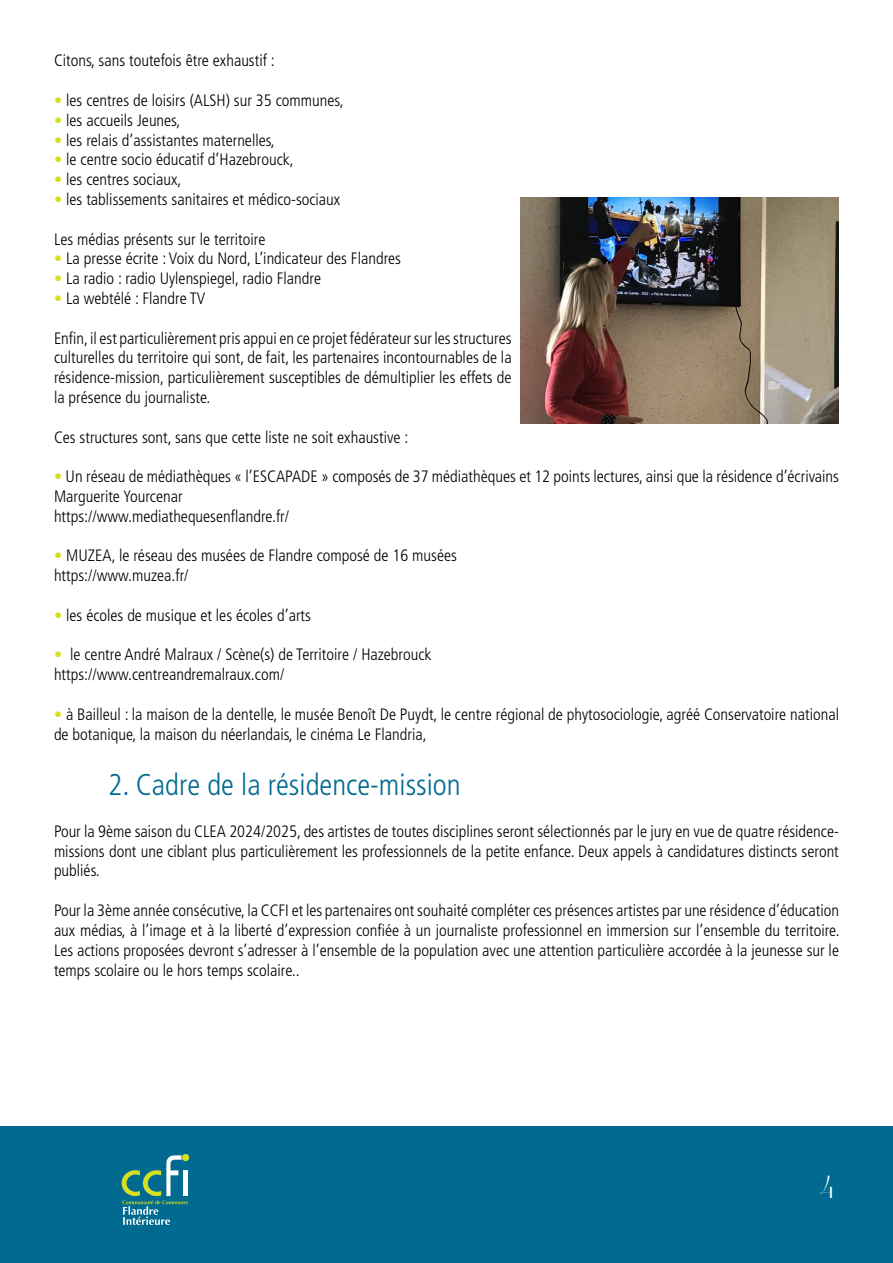
<style>
.page{position:relative;width:893px;height:1263px;background:#fff}
.page>*{position:absolute;margin:0;border:0;box-sizing:border-box;transform-origin:0 0}
.t1{font:45px "Ecolier";color:#fff}
.t2{font:300 condensed 30px "Frutiger";color:#006a90}
.t3{font:300 condensed 16.5px/19.8px "Frutiger";color:#000}
.s1{color:#d7df23}
</style>
<div class="page">
<div style="left:0;top:1127px;width:893px;height:136px;background:#006a90"></div>
<svg style="left:121px;top:1154px;width:69px;height:71px"></svg>
<img style="left:520px;top:198px;width:319px;height:225px">
<p class="t3" style="left:54px;top:51px;width:222px">Citons, sans toutefois être exhaustif :</p>
<p class="t3" style="left:54px;top:91px;width:291px"><span class="s1">•</span> les centres de loisirs (ALSH) sur 35 communes,</p>
<p class="t3" style="left:54px;top:110px;width:128px"><span class="s1">•</span> les accueils Jeunes,</p>
<p class="t3" style="left:54px;top:130px;width:222px"><span class="s1">•</span> les relais d’assistantes maternelles,</p>
<p class="t3" style="left:54px;top:150px;width:241px"><span class="s1">•</span> le centre socio éducatif d’Hazebrouck,</p>
<p class="t3" style="left:54px;top:170px;width:129px"><span class="s1">•</span> les centres sociaux,</p>
<p class="t3" style="left:54px;top:190px;width:288px"><span class="s1">•</span> les tablissements sanitaires et médico-sociaux</p>
<p class="t3" style="left:54px;top:229px;width:213px">Les médias présents sur le territoire</p>
<p class="t3" style="left:54px;top:249px;width:349px"><span class="s1">•</span> La presse écrite : Voix du Nord, L’indicateur des Flandres</p>
<p class="t3" style="left:54px;top:269px;width:269px"><span class="s1">•</span> La radio : radio Uylenspiegel, radio Flandre</p>
<p class="t3" style="left:54px;top:289px;width:153px"><span class="s1">•</span> La webtélé : Flandre TV</p>
<p class="t3" style="left:54px;top:328px;width:459px;text-align:justify">Enfin, il est particulièrement pris appui en ce projet fédérateur sur les structures culturelles du territoire qui sont, de fait, les partenaires incontournables de la résidence-mission, particulièrement susceptibles de démultiplier les effets de la présence du journaliste.</p>
<p class="t3" style="left:54px;top:427px;width:356px">Ces structures sont, sans que cette liste ne soit exhaustive :</p>
<p class="t3" style="left:54px;top:467px;width:786px"><span class="s1">•</span> Un réseau de médiathèques « l’ESCAPADE » composés de 37 médiathèques et 12 points lectures, ainsi que la résidence d’écrivains<br>Marguerite Yourcenar<br>https://www.mediathequesenflandre.fr/</p>
<p class="t3" style="left:54px;top:546px;width:404px"><span class="s1">•</span> MUZEA, le réseau des musées de Flandre composé de 16 musées https://www.muzea.fr/</p>
<p class="t3" style="left:54px;top:605px;width:258px"><span class="s1">•</span> les écoles de musique et les écoles d’arts</p>
<p class="t3" style="left:54px;top:645px;width:379px"><span class="s1">•</span> le centre André Malraux / Scène(s) de Territoire / Hazebrouck https://www.centreandremalraux.com/</p>
<p class="t3" style="left:54px;top:704px;width:786px"><span class="s1">•</span> à Bailleul : la maison de la dentelle, le musée Benoît De Puydt, le centre régional de phytosociologie, agréé Conservatoire national de botanique, la maison du néerlandais, le cinéma Le Flandria,</p>
<h2 class="t2" style="left:108px;top:768px;width:354px">2. Cadre de la résidence-mission</h2>
<p class="t3" style="left:54px;top:821px;width:786px;text-align:justify">Pour la 9ème saison du CLEA 2024/2025, des artistes de toutes disciplines seront sélectionnés par le jury en vue de quatre résidence&shy;missions dont une ciblant plus particulièrement les professionnels de la petite enfance. Deux appels à candidatures distincts seront publiés.</p>
<p class="t3" style="left:54px;top:901px;width:787px;text-align:justify">Pour la 3ème année consécutive, la CCFI et les partenaires ont souhaité compléter ces présences artistes par une résidence d’éducation aux médias, à l’image et à la liberté d’expression confiée à un journaliste professionnel en immersion sur l’ensemble du territoire.<br>Les actions proposées devront s’adresser à l’ensemble de la population avec une attention particulière accordée à la jeunesse sur le temps scolaire ou le hors temps scolaire..</p>
<h1 class="t1" style="left:819px;top:1156px;width:16px">4</h1>
</div>
